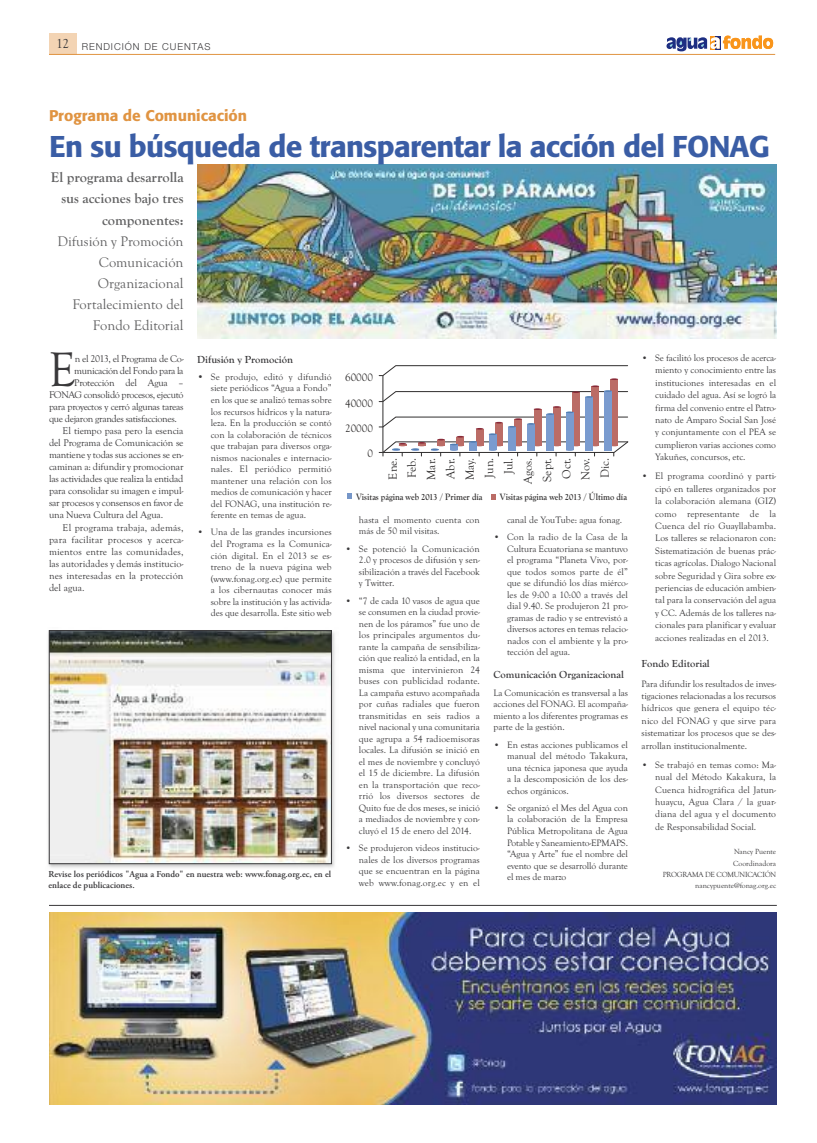
<style>
.page{position:relative;width:817px;height:1143px;background:#fff}
.page>*{position:absolute;margin:0;border:0;box-sizing:border-box;transform-origin:0 0}
.t1{font:50.1px "Goudy Old Style T";color:#39383a;scale:.91 1}
.t2{font:500 29.7px "Formata";letter-spacing:-.025em;color:#3a5da5}
.t3{font:500 15.3px "Formata";color:#e09442}
.t4{font:14.4px/21.1px "Goudy Old Style T";color:#606061;text-align:right}
.t5{font:700 14.4px/21.1px "Goudy Old Style T";color:#606061;text-align:right}
.t6{font:12.15px/19.4px "Goudy Old Style T";color:#302e2e;text-align:right}
.t7{font:11.1px "Goudy Old Style T";color:#302e2e}
.t8{font:700 10.5px "Goudy Old Style T";color:#39383a}
.t9{font:10.05px "Goudy Old Style T";letter-spacing:-.01em;color:#39383a}
.t10{font:10.05px "Goudy Old Style T";letter-spacing:-.03em;color:#39383a}
.t11{font:10.05px "Goudy Old Style T";letter-spacing:.015em;color:#39383a}
.t12{font:9.6px/11.6px "Goudy Old Style T";color:#39383a;text-align:justify}
.t13{font:300 9.6px "Helvetica Neue";letter-spacing:.1em;color:#39383a}
.t14{font:700 9.45px "Goudy Old Style T";color:#302e2e;scale:.89 1}
.t15{font:600 9.15px/10.9px "Adobe Garamond Pro";color:#39383a}
.t16{font:7.65px/11.4px "Goudy Old Style T";color:#39383a;text-align:right}
.s1{font-size:10.05px}
</style>
<div class="page">
<img style="left:197px;top:165px;width:579px;height:173px">
<div style="left:49px;top:33px;width:27px;height:21px;background:#f3d4b4"></div>
<svg style="left:666px;top:36px;width:107px;height:15px"></svg>
<hr style="left:49px;top:54px;width:726px;height:1px;background:#e09442">
<hr style="left:49px;top:905px;width:727px;height:1px;background:#39383a">
<img style="left:49px;top:912px;width:727px;height:193px">
<img style="left:48px;top:630px;width:287px;height:238px">
<img style="left:51px;top:632px;width:278px;height:230px">
<div style="left:49px;top:630px;width:282px;height:234px;border:1px solid #39383a"></div>
<svg style="left:347px;top:493px;width:5px;height:5px"></svg>
<svg style="left:491px;top:494px;width:4px;height:5px"></svg>
<svg style="left:379px;top:365px;width:249px;height:91px"></svg>
<p class="t13" style="left:56px;top:38px;width:156px"><sup>12</sup> RENDICIÓN DE CUENTAS</p>
<h3 class="t3" style="left:49px;top:106px;width:200px">Programa de Comunicación</h3>
<h2 class="t2" style="left:49px;top:128px;width:722px">En su búsqueda de transparentar la acción del FONAG</h2>
<h3 class="t5" style="left:51px;top:167px;width:134px">El programa desarrolla sus acciones bajo tres componentes:</h3>
<h3 class="t4" style="left:57px;top:230px;width:127px">Difusión y Promoción<br>Comunicación<br>Organizacional<br>Fortalecimiento del<br>Fondo Editorial</h3>
<h1 class="t1" style="left:49px;top:339px;width:31px">E</h1>
<p class="t10" style="left:75px;top:352px;width:110px">n el 2013, el Programa de Co-</p>
<p class="t10" style="left:74px;top:364px;width:111px">municación del Fondo para la</p>
<p class="t9" style="left:74px;top:376px;width:111px">Protección del Agua –</p>
<p class="t10" style="left:49px;top:388px;width:136px">FONAG consolidó procesos, ejecutó</p>
<p class="t10" style="left:49px;top:400px;width:136px">para proyectos y cerró algunas tareas</p>
<p class="t10" style="left:49px;top:413px;width:129px">que dejaron grandes satisfacciones.</p>
<p class="t9" style="left:63px;top:425px;width:122px">El tiempo pasa pero la esencia</p>
<p class="t9" style="left:49px;top:437px;width:136px">del Programa de Comunicación se</p>
<p class="t9" style="left:49px;top:449px;width:136px">mantiene y todas sus acciones se en-</p>
<p class="t9" style="left:49px;top:461px;width:136px">caminan a: difundir y promocionar</p>
<p class="t9" style="left:49px;top:473px;width:136px">las actividades que realiza la entidad</p>
<p class="t9" style="left:49px;top:485px;width:136px">para consolidar su imagen e impul-</p>
<p class="t9" style="left:49px;top:497px;width:136px">sar procesos y consensos en favor de</p>
<p class="t9" style="left:49px;top:509px;width:116px">una Nueva Cultura del Agua.</p>
<p class="t11" style="left:63px;top:521px;width:122px">El programa trabaja, además,</p>
<p class="t11" style="left:49px;top:533px;width:136px">para facilitar procesos y acerca-</p>
<p class="t11" style="left:49px;top:545px;width:136px">mientos entre las comunidades,</p>
<p class="t9" style="left:49px;top:557px;width:136px">las autoridades y demás institucio-</p>
<p class="t11" style="left:49px;top:569px;width:136px">nes interesadas en la protección</p>
<p class="t9" style="left:49px;top:581px;width:37px">del agua.</p>
<p class="t8" style="left:197px;top:353px;width:97px">Difusión y Promoción</p>
<p class="t12" style="left:211px;top:371px;width:122px;text-indent:-14px"><span class="s1">•</span> Se produjo, editó y difundió siete periódicos “Agua a Fondo” en los que se analizó temas sobre los recursos hídricos y la natura&shy;leza. En la producción se contó con la colaboración de técnicos que trabajan para diversos orga&shy;nismos nacionales e internacio&shy;nales. El periódico permitió mantener una relación con los medios de comunicación y hacer del FONAG, una institución re&shy;ferente en temas de agua.</p>
<p class="t12" style="left:211px;top:526px;width:122px;text-indent:-14px">• Una de las grandes incursiones del Programa es la Comunica&shy;ción digital. En el 2013 se es&shy;treno de la nueva página web (www.fonag.org.ec) que permite a los cibernautas conocer más sobre la institución y las activida&shy;des que desarrolla. Este sitio web</p>
<p class="t15" style="left:49px;top:869px;width:284px">Revise los periódicos "Agua a Fondo" en nuestra web: www.fonag.org.ec, en el enlace de publicaciones.</p>
<p class="t7" style="left:345px;top:371px;width:29px">60000</p>
<p class="t7" style="left:345px;top:397px;width:29px">40000</p>
<p class="t7" style="left:345px;top:422px;width:29px">20000</p>
<p class="t7" style="left:367px;top:447px;width:7px">0</p>
<p class="t6" style="left:383px;top:480px;width:23px;rotate:-90deg">Ene.</p>
<p class="t6" style="left:402px;top:484px;width:28px;rotate:-90deg">Feb.<br>Mar.<br>Abr.<br>May.<br>Jun.<br>Jul.<br>Agos.<br>Sept.<br>Oct.<br>Nov.<br>Dic.</p>
<p class="t14" style="left:356px;top:491px;width:143px">Visitas página web 2013 / Primer día</p>
<p class="t14" style="left:499px;top:491px;width:144px">Visitas página web 2013 / Último día</p>
<p class="t12" style="left:359px;top:514px;width:122px">hasta el momento cuenta con más de 50 mil visitas.</p>
<p class="t12" style="left:359px;top:543px;width:122px;text-indent:-14px">• Se potenció la Comunicación 2.0 y procesos de difusión y sen&shy;sibilización a través del Facebook y Twitter.</p>
<p class="t12" style="left:359px;top:594px;width:122px;text-indent:-14px">• “7 de cada 10 vasos de agua que se consumen en la ciudad provie&shy;nen de los páramos” fue uno de los principales argumentos du&shy;rante la campaña de sensibiliza&shy;ción que realizó la entidad, en la misma que intervinieron 24 buses con publicidad rodante.<br>La campaña estuvo acompañada por cuñas radiales que fueron transmitidas en seis radios a nivel nacional y una comunitaria que agrupa a 54 radioemisoras locales. La difusión se inició en el mes de noviembre y concluyó el 15 de diciembre. La difusión en la transportación que reco&shy;rrió los diversos sectores de Quito fue de dos meses, se inició a mediados de noviembre y con&shy;cluyó el 15 de enero del 2014.</p>
<p class="t12" style="left:359px;top:842px;width:122px;text-indent:-14px">• Se produjeron videos institucio&shy;nales de los diversos programas que se encuentran en la página web www.fonag.org.ec y en el</p>
<p class="t12" style="left:507px;top:514px;width:117px">canal de YouTube: agua fonag.</p>
<p class="t12" style="left:507px;top:531px;width:122px;text-indent:-14px">• Con la radio de la Casa de la Cultura Ecuatoriana se mantuvo el programa “Planeta Vivo, por&shy;que todos somos parte de él” que se difundió los días miérco&shy;les de 9:00 a 10:00 a través del dial 9.40. Se produjeron 21 pro&shy;gramas de radio y se entrevistó a diversos actores en temas relacio&shy;nados con el ambiente y la pro&shy;tección del agua.</p>
<p class="t8" style="left:493px;top:669px;width:132px">Comunicación Organizacional</p>
<p class="t12" style="left:493px;top:687px;width:136px">La Comunicación es transversal a las acciones del FONAG. El acompaña&shy;miento a los diferentes programas es parte de la gestión.</p>
<p class="t12" style="left:507px;top:738px;width:122px;text-indent:-14px">• En estas acciones publicamos el manual del método Takakura, una técnica japonesa que ayuda a la descomposición de los des&shy;echos orgánicos.</p>
<p class="t12" style="left:507px;top:802px;width:122px;text-indent:-14px">• Se organizó el Mes del Agua con la colaboración de la Empresa Pública Metropolitana de Agua Potable y Saneamiento-EPMAPS. “Agua y Arte” fue el nombre del evento que se desarrolló durante el mes de marzo</p>
<p class="t12" style="left:655px;top:351px;width:122px;line-height:12.5px;text-indent:-14px">• Se facilitó los procesos de acerca&shy;miento y conocimiento entre las instituciones interesadas en el cuidado del agua. Así se logró la firma del convenio entre el Patro&shy;nato de Amparo Social San José y conjuntamente con el PEA se cumplieron varias acciones como Yakuñes, concursos, etc.</p>
<p class="t12" style="left:655px;top:470px;width:122px;line-height:12.5px;text-indent:-14px">• El programa coordinó y parti&shy;cipó en talleres organizados por la colaboración alemana (GIZ) como representante de la Cuenca del río Guayllabamba.<br>Los talleres se relacionaron con:<br>Sistematización de buenas prác&shy;ticas agrícolas. Dialogo Nacional sobre Seguridad y Gira sobre ex&shy;periencias de educación ambien&shy;tal para la conservación del agua y CC. Además de los talleres na&shy;cionales para planificar y evaluar acciones realizadas en el 2013.</p>
<p class="t8" style="left:641px;top:658px;width:70px">Fondo Editorial</p>
<p class="t12" style="left:641px;top:677px;width:136px;line-height:12.5px">Para difundir los resultados de inves&shy;tigaciones relacionadas a los recursos hídricos que genera el equipo téc&shy;nico del FONAG y que sirve para sistematizar los procesos que se des&shy;arrollan institucionalmente.</p>
<p class="t12" style="left:655px;top:758px;width:122px;line-height:12.5px;text-indent:-14px">• Se trabajó en temas como: Ma&shy;nual del Método Kakakura, la Cuenca hidrográfica del Jatun&shy;huaycu, Agua Clara / la guar&shy;diana del agua y el documento de Responsabilidad Social.</p>
<p class="t16" style="left:662px;top:846px;width:115px">Nancy Puente<br>Coordinadora<br>PROGRAMA DE COMUNICACIÓN nancypuente@fonag.org.ec</p>
</div>
